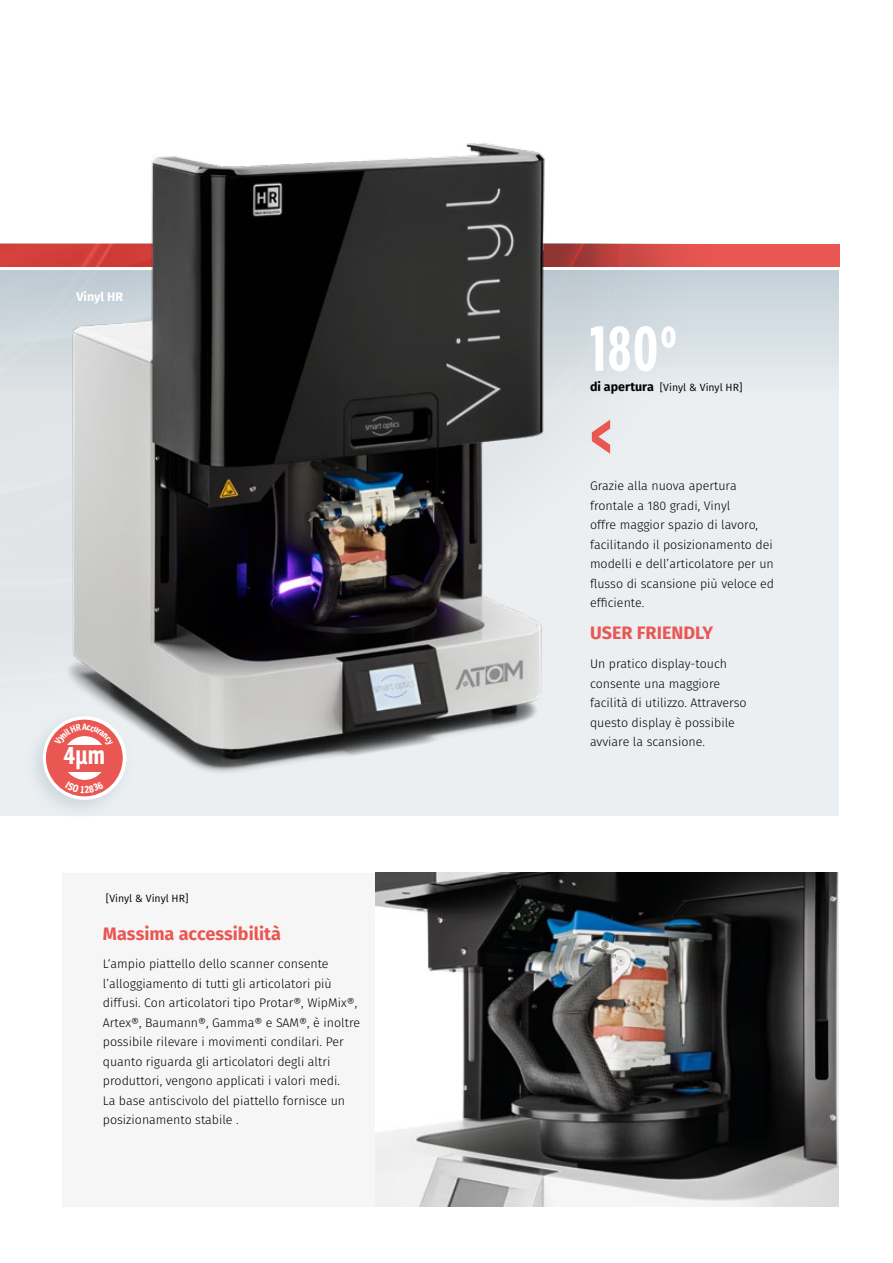
<style>
.page{position:relative;width:893px;height:1263px;background:#fff}
.page>*{position:absolute;margin:0;border:0;box-sizing:border-box;transform-origin:0 0}
.t1{font:700 63px "Gotham Condensed";color:#fff}
.t2{font:700 63px "Gotham Condensed";color:#ea5652}
.t3{font:700 24.9px "Ronnia Cond";color:#fff;scale:.96 1}
.t4{font:700 18px "Fira Sans";color:#ea5652}
.t5{font:300 12.45px/19.5px "Fira Sans";color:#000}
.t6{font:700 12.45px "Fira Sans";color:#fff}
.t7{font:10.5px "Fira Sans";color:#000}
.s1{font-weight:700;font-size:12.45px}
</style>
<div class="page">
<img style="left:0;top:244px;width:840px;height:22px">
<div style="left:62px;top:873px;width:777px;height:333px;background:#f6f6f6"></div>
<img style="left:375px;top:873px;width:464px;height:333px">
<img style="left:12px;top:143px;width:591px;height:672px">
<div style="left:24px;top:709px;width:111px;height:111px;background:#c3d0d7;opacity:.75"></div>
<svg style="left:43px;top:716px;width:84px;height:84px"></svg>
<div style="left:46px;top:720px;width:77px;height:76px;background:#ea5652;border-radius:50%"></div>
<svg style="left:63px;top:736px;width:44px;height:44px"></svg>
<div style="left:57px;top:745px;width:59px;height:26px;background:#ea5652"></div>
<svg style="left:54px;top:723px;width:59px;height:22px"></svg>
<p class="t6" style="left:77px;top:287px;width:48px">Vinyl HR</p>
<h2 class="t3" style="left:64px;top:739px;width:45px">4µm</h2>
<p class="t7" style="left:106px;top:891px;width:84px">[Vinyl &amp; Vinyl HR]</p>
<h3 class="t4" style="left:103px;top:921px;width:180px">Massima accessibilità</h3>
<p class="t5" style="left:103px;top:954px;width:259px">L‘ampio piattello dello scanner consente l’alloggiamento di tutti gli articolatori più diffusi. Con articolatori tipo Protar®, WipMix®, Artex®, Baumann®, Gamma® e SAM®, è inoltre possibile rilevare i movimenti condilari. Per quanto riguarda gli articolatori degli altri produttori, vengono applicati i valori medi.<br>La base antiscivolo del piattello fornisce un posizionamento stabile .</p>
<h1 class="t1" style="left:590px;top:313px;width:89px">180°</h1>
<p class="t7" style="left:590px;top:380px;width:154px"><span class="s1">di apertura</span> [Vinyl &amp; Vinyl HR]</p>
<h1 class="t2" style="left:590px;top:401px;width:24px">&lt;</h1>
<p class="t5" style="left:590px;top:476px;width:186px">Grazie alla nuova apertura frontale a 180 gradi, Vinyl<br>offre maggior spazio di lavoro, facilitando il posizionamento dei modelli e dell’articolatore per un flusso di scansione più veloce ed efficiente.</p>
<h3 class="t4" style="left:590px;top:620px;width:125px">USER FRIENDLY</h3>
<p class="t5" style="left:590px;top:654px;width:158px">Un pratico display-touch consente una maggiore facilità di utilizzo. Attraverso questo display è possibile avviare la scansione.</p>
</div>
